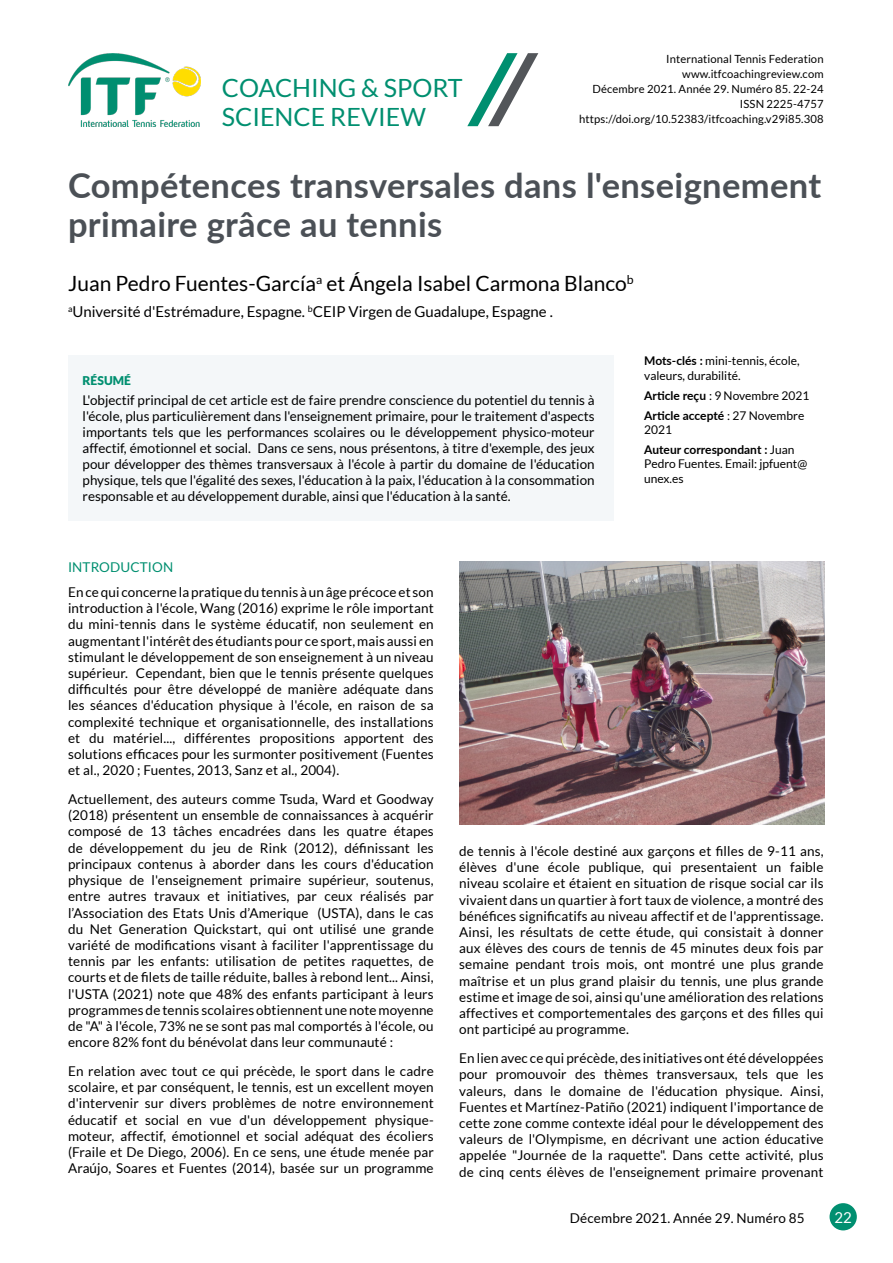
<style>
.page{position:relative;width:893px;height:1263px;background:#fff}
.page>*{position:absolute;margin:0;border:0;box-sizing:border-box;transform-origin:0 0}
.t1{font:700 34.5px/39px "Lato";letter-spacing:.01em;color:#4b5056}
.t2{font:25.05px/29px "Lato";color:#008f70}
.t3{font:21px "Lato";color:#000}
.t4{font:15px "Lato";color:#000}
.t5{font:15px "Lato";color:#fff}
.t6{font:13.5px/16.2px "Lato";letter-spacing:.01em;color:#000;text-align:justify}
.t7{font:13.5px "Lato";letter-spacing:.01em;color:#008f70}
.t8{font:13.35px/16px "Lato";color:#000;text-align:justify}
.t9{font:900 12.15px "Lato";color:#008f70}
.t10{font:12px/14.4px "Lato";color:#000}
.t11{font:700 12px/20px "Lato";color:#000}
.t12{font:11.25px/15px "Lato";letter-spacing:.01em;color:#000;text-align:right}
.s1{font-weight:700}
.s2{font-weight:400}
</style>
<div class="page">
<div style="left:829px;top:1203px;width:28px;height:27px;background:#008f70;border-radius:50%"></div>
<img style="left:68px;top:53px;width:133px;height:73px">
<svg style="left:467px;top:53px;width:71px;height:73px"></svg>
<div style="left:68px;top:355px;width:546px;height:166px;background:#f4f7f9"></div>
<img style="left:459px;top:561px;width:366px;height:264px">
<h2 class="t2" style="left:222px;top:73px;width:242px">COACHING &amp; SPORT<br>SCIENCE REVIEW</h2>
<p class="t12" style="left:579px;top:51px;width:246px">International Tennis Federation www.itfcoachingreview.com<br>Décembre 2021. Année 29. Numéro 85. 22-24<br>ISSN 2225-4757 https://doi.org/10.52383/itfcoaching.v29i85.308</p>
<h1 class="t1" style="left:68px;top:164px;width:755px">Compétences transversales dans l'enseignement primaire grâce au tennis</h1>
<h3 class="t3" style="left:68px;top:271px;width:567px">Juan Pedro Fuentes-García<sup>a</sup> et Ángela Isabel Carmona Blanco<sup>b</sup></h3>
<p class="t4" style="left:68px;top:303px;width:486px"><sup>a</sup>Université d'Estrémadure, Espagne. <sup>b</sup>CEIP Virgen de Guadalupe, Espagne .</p>
<p class="t10" style="left:644px;top:354px;width:157px"><span class="s1">Mots-clés :</span> mini-tennis, école, valeurs, durabilité.</p>
<p class="t11" style="left:644px;top:385px;width:167px">Article reçu <span class="s2">: 9 Novembre 2021<br></span>Article accepté <span class="s2">: 27 Novembre</span></p>
<p class="t11" style="left:644px;top:419px;width:152px"><span class="s2">2021<br></span>Auteur correspondant : <span class="s2">Juan</span></p>
<p class="t10" style="left:644px;top:457px;width:164px">Pedro Fuentes. Email: jpfuent@ unex.es</p>
<p class="t9" style="left:83px;top:373px;width:50px">RÉSUMÉ</p>
<p class="t8" style="left:83px;top:392px;width:514px">L'objectif principal de cet article est de faire prendre conscience du potentiel du tennis à l'école, plus particulièrement dans l'enseignement primaire, pour le traitement d'aspects importants tels que les performances scolaires ou le développement physico-moteur affectif, émotionnel et social. Dans ce sens, nous présentons, à titre d'exemple, des jeux pour développer des thèmes transversaux à l'école à partir du domaine de l'éducation physique, tels que l'égalité des sexes, l'éducation à la paix, l'éducation à la consommation responsable et au développement durable, ainsi que l'éducation à la santé.</p>
<p class="t7" style="left:68px;top:560px;width:107px">INTRODUCTION</p>
<p class="t6" style="left:68px;top:584px;width:367px">En ce qui concerne la pratique du tennis à un âge précoce et son introduction à l'école, Wang (2016) exprime le rôle important du mini-tennis dans le système éducatif, non seulement en augmentant l'intérêt des étudiants pour ce sport, mais aussi en stimulant le développement de son enseignement à un niveau supérieur. Cependant, bien que le tennis présente quelques difficultés pour être développé de manière adéquate dans les séances d'éducation physique à l'école, en raison de sa complexité technique et organisationnelle, des installations et du matériel..., différentes propositions apportent des solutions efficaces pour les surmonter positivement (Fuentes et al., 2020 ; Fuentes, 2013, Sanz et al., 2004).</p>
<p class="t6" style="left:68px;top:791px;width:367px">Actuellement, des auteurs comme Tsuda, Ward et Goodway (2018) présentent un ensemble de connaissances à acquérir composé de 13 tâches encadrées dans les quatre étapes de développement du jeu de Rink (2012), définissant les principaux contenus à aborder dans les cours d'éducation physique de l'enseignement primaire supérieur, soutenus, entre autres travaux et initiatives, par ceux réalisés par l’Association des Etats Unis d’Amerique (USTA), dans le cas du Net Generation Quickstart, qui ont utilisé une grande variété de modifications visant à faciliter l'apprentissage du tennis par les enfants: utilisation de petites raquettes, de courts et de filets de taille réduite, balles à rebond lent... Ainsi, l'USTA (2021) note que 48% des enfants participant à leurs programmes de tennis scolaires obtiennent une note moyenne de "A" à l'école, 73% ne se sont pas mal comportés à l'école, ou encore 82% font du bénévolat dans leur communauté :</p>
<p class="t6" style="left:68px;top:1063px;width:367px">En relation avec tout ce qui précède, le sport dans le cadre scolaire, et par conséquent, le tennis, est un excellent moyen d'intervenir sur divers problèmes de notre environnement éducatif et social en vue d'un développement physique&shy;moteur, affectif, émotionnel et social adéquat des écoliers (Fraile et De Diego, 2006). En ce sens, une étude menée par Araújo, Soares et Fuentes (2014), basée sur un programme</p>
<p class="t6" style="left:459px;top:843px;width:366px">de tennis à l'école destiné aux garçons et filles de 9-11 ans, élèves d'une école publique, qui presentaient un faible niveau scolaire et étaient en situation de risque social car ils vivaient dans un quartier à fort taux de violence, a montré des bénéfices significatifs au niveau affectif et de l'apprentissage.<br>Ainsi, les résultats de cette étude, qui consistait à donner aux élèves des cours de tennis de 45 minutes deux fois par semaine pendant trois mois, ont montré une plus grande maîtrise et un plus grand plaisir du tennis, une plus grande estime et image de soi, ainsi qu'une amélioration des relations affectives et comportementales des garçons et des filles qui ont participé au programme.</p>
<p class="t6" style="left:459px;top:1050px;width:366px">En lien avec ce qui précède, des initiatives ont été développées pour promouvoir des thèmes transversaux, tels que les valeurs, dans le domaine de l'éducation physique. Ainsi, Fuentes et Martínez-Patiño (2021) indiquent l'importance de cette zone comme contexte idéal pour le développement des valeurs de l'Olympisme, en décrivant une action éducative appelée "Journée de la raquette". Dans cette activité, plus de cinq cents élèves de l'enseignement primaire provenant</p>
<p class="t6" style="left:570px;top:1209px;width:236px">Décembre 2021. Année 29. Numéro 85</p>
<p class="t5" style="left:834px;top:1209px;width:19px">22</p>
</div>
